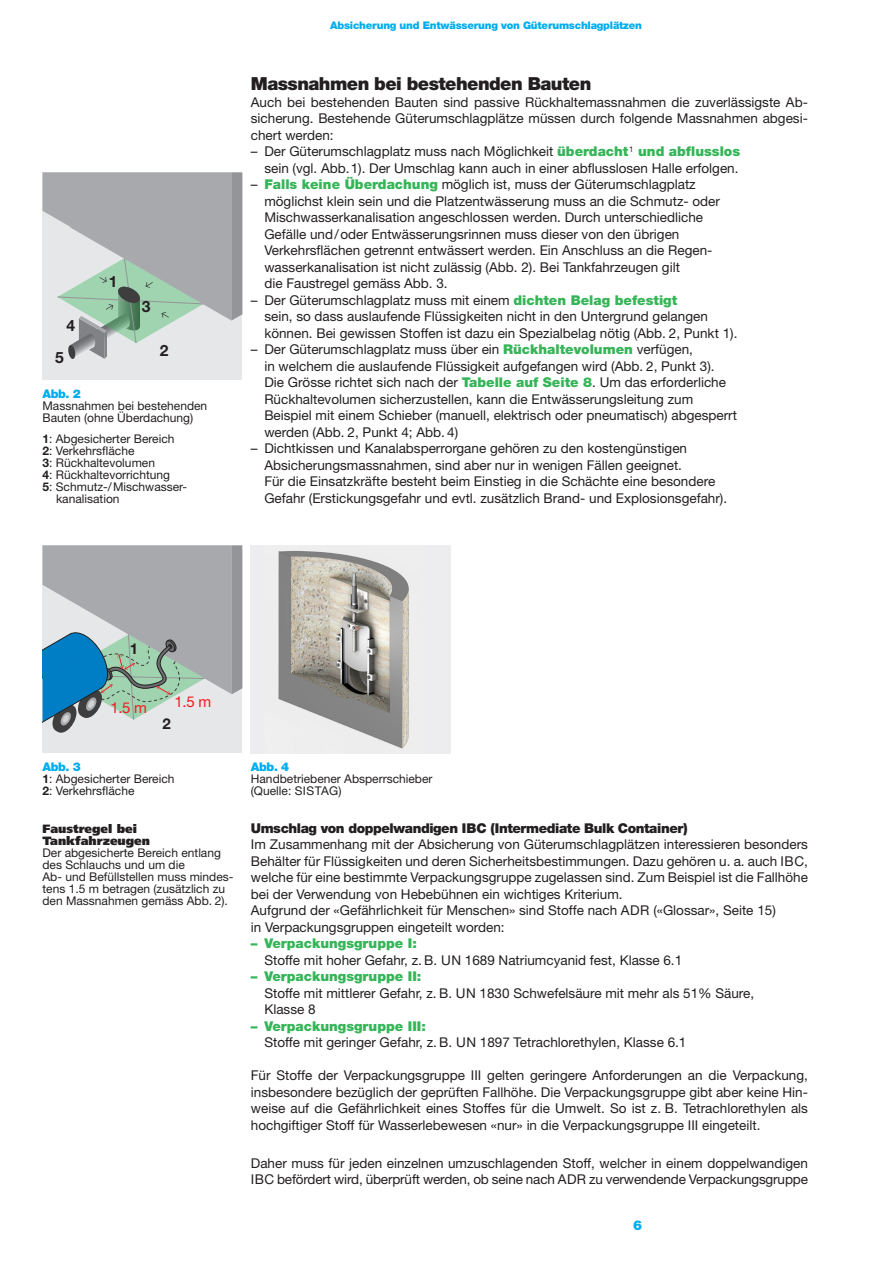
<style>
.page{position:relative;width:893px;height:1263px;background:#fff}
.page>*{position:absolute;margin:0;border:0;box-sizing:border-box;transform-origin:0 0}
.t1{font:900 18px "Helvetica Neue";letter-spacing:-.03em;color:#231f20}
.t2{font:700 15.6px "Helvetica Neue CE";color:#231f20}
.t3{font:15px "Helvetica Neue";color:#ee1d23}
.t4{font:700 15px "Helvetica Neue CE";color:#231f20}
.t5{font:13.5px/16.5px "Helvetica Neue";color:#231f20}
.t6{font:900 13.5px "Helvetica Neue";color:#36b558}
.t7{font:900 13.5px "Helvetica Neue";letter-spacing:-.03em;color:#231f20}
.t8{font:900 13.5px "Helvetica Neue";color:#00aeef}
.t9{font:12px/12px "Helvetica Neue";color:#231f20}
.t10{font:900 12px/12px "Frutiger";color:#231f20}
.t11{font:900 12px "Helvetica Neue";letter-spacing:-.03em;color:#00aeef}
.t12{font:900 10.5px "Helvetica Neue";letter-spacing:-.02em;color:#00aeef}
.s1{font-weight:700}
.s2{font-weight:900;color:#36b558}
.s3{font-weight:900;color:#00aeef}
</style>
<div class="page">
<img style="left:251px;top:545px;width:200px;height:208px">
<div style="left:43px;top:172px;width:199px;height:208px;background:#e6e7e9"></div>
<svg style="left:43px;top:172px;width:199px;height:187px"></svg>
<div style="left:43px;top:545px;width:199px;height:208px;background:#e6e7e9"></div>
<svg style="left:43px;top:545px;width:199px;height:188px"></svg>
<p class="t2" style="left:67px;top:315px;width:10px">4</p>
<p class="t2" style="left:55px;top:348px;width:10px">5</p>
<p class="t2" style="left:109px;top:272px;width:10px">1</p>
<p class="t2" style="left:142px;top:296px;width:10px">3</p>
<p class="t2" style="left:160px;top:341px;width:10px">2</p>
<p class="t11" style="left:43px;top:387px;width:40px">Abb. 2</p>
<p class="t9" style="left:43px;top:400px;width:166px">Massnahmen bei bestehenden<br>Bauten (ohne Überdachung)</p>
<p class="t9" style="left:43px;top:433px;width:134px"><span class="s1">1</span>: Abgesicherter Bereich</p>
<p class="t9" style="left:43px;top:445px;width:94px"><span class="s1">2</span>: Verkehrsfläche</p>
<p class="t9" style="left:43px;top:457px;width:114px"><span class="s1">3</span>: Rückhaltevolumen</p>
<p class="t9" style="left:43px;top:469px;width:129px"><span class="s1">4</span>: Rückhaltevorrichtung</p>
<p class="t9" style="left:43px;top:481px;width:146px"><span class="s1">5</span>: Schmutz-/Mischwasser-</p>
<p class="t9" style="left:56px;top:493px;width:65px">kanalisation</p>
<p class="t12" style="left:330px;top:19px;width:313px">Absicherung und Entwässerung von Güterumschlagplätzen</p>
<h1 class="t1" style="left:251px;top:73px;width:342px">Massnahmen bei bestehenden Bauten</h1>
<p class="t5" style="left:251px;top:94px;width:559px;text-align:justify">Auch bei bestehenden Bauten sind passive Rückhaltemassnahmen die zuverlässigste Ab&shy;sicherung. Bestehende Güterumschlagplätze müssen durch folgende Massnahmen abgesi&shy;chert werden:</p>
<p class="t5" style="left:251px;top:143px;width:491px;text-align:right">– Der Güterumschlagplatz muss nach Möglichkeit <span class="s2">überdacht</span><sup>1</sup> <span class="s2">und abflusslos </span>sein (vgl. Abb. 1). Der Umschlag kann auch in einer abflusslosen Halle erfolgen.</p>
<p class="t5" style="left:264px;top:176px;width:457px;text-indent:-14px">– <span class="s2">Falls keine Überdachung</span> möglich ist, muss der Güterumschlagplatz möglichst klein sein und die Platzentwässerung muss an die Schmutz- oder Mischwasserkanalisation angeschlossen werden. Durch unterschiedliche Gefälle und/oder Entwässerungsrinnen muss dieser von den übrigen Verkehrsflächen getrennt entwässert werden. Ein Anschluss an die Regen&shy;wasserkanalisation ist nicht zulässig (Abb. 2). Bei Tankfahrzeugen gilt<br>die Faustregel gemäss Abb. 3.</p>
<p class="t5" style="left:264px;top:292px;width:474px;text-indent:-14px">– Der Güterumschlagplatz muss mit einem <span class="s2">dichten Belag befestigt<br></span>sein, so dass auslaufende Flüssigkeiten nicht in den Untergrund gelangen können. Bei gewissen Stoffen ist dazu ein Spezialbelag nötig (Abb. 2, Punkt 1).</p>
<p class="t5" style="left:264px;top:341px;width:474px;text-indent:-14px">– Der Güterumschlagplatz muss über ein <span class="s2">Rückhaltevolumen</span> verfügen,<br>in welchem die auslaufende Flüssigkeit aufgefangen wird (Abb. 2, Punkt 3).<br>Die Grösse richtet sich nach der <span class="s2">Tabelle auf Seite 8</span>. Um das erforderliche Rückhaltevolumen sicherzustellen, kann die Entwässerungsleitung zum Beispiel mit einem Schieber (manuell, elektrisch oder pneumatisch) abgesperrt werden (Abb. 2, Punkt 4; Abb. 4)</p>
<p class="t5" style="left:264px;top:440px;width:464px;text-indent:-14px">– Dichtkissen und Kanalabsperrorgane gehören zu den kostengünstigen Absicherungsmassnahmen, sind aber nur in wenigen Fällen geeignet.<br>Für die Einsatzkräfte besteht beim Einstieg in die Schächte eine besondere Gefahr (Erstickungsgefahr und evtl. zusätzlich Brand- und Explosionsgefahr).</p>
<p class="t4" style="left:130px;top:640px;width:10px">1</p>
<p class="t3" style="left:110px;top:699px;width:38px">1.5 m</p>
<p class="t3" style="left:175px;top:692px;width:38px">1.5 m</p>
<p class="t4" style="left:163px;top:714px;width:10px">2</p>
<p class="t9" style="left:43px;top:761px;width:134px"><span class="s3">Abb. 3<br></span><span class="s1">1</span>: Abgesicherter Bereich<br><span class="s1">2</span>: Verkehrsfläche</p>
<p class="t10" style="left:43px;top:823px;width:109px">Faustregel bei<br>Tankfahrzeugen</p>
<p class="t9" style="left:43px;top:846px;width:192px">Der abgesicherte Bereich entlang des Schlauchs und um die<br>Ab- und Befüllstellen muss mindes&shy;tens 1.5 m betragen (zusätzlich zu den Massnahmen gemäss Abb. 2).</p>
<p class="t11" style="left:251px;top:760px;width:40px">Abb. 4</p>
<p class="t9" style="left:251px;top:773px;width:183px">Handbetriebener Absperrschieber (Quelle: SISTAG)</p>
<p class="t7" style="left:251px;top:820px;width:438px">Umschlag von doppelwandigen IBC (Intermediate Bulk Container)</p>
<p class="t5" style="left:251px;top:836px;width:559px">Im Zusammenhang mit der Absicherung von Güterumschlagplätzen interessieren besonders Behälter für Flüssigkeiten und deren Sicherheitsbestimmungen. Dazu gehören u. a. auch IBC, welche für eine bestimmte Verpackungsgruppe zugelassen sind. Zum Beispiel ist die Fallhöhe bei der Verwendung von Hebebühnen ein wichtiges Kriterium.<br>Aufgrund der «Gefährlichkeit für Menschen» sind Stoffe nach ADR («Glossar», Seite 15)<br>in Verpackungsgruppen eingeteilt worden:</p>
<p class="t6" style="left:251px;top:935px;width:168px">– Verpackungsgruppe I:</p>
<p class="t5" style="left:264px;top:952px;width:419px">Stoffe mit hoher Gefahr, z. B. UN 1689 Natriumcyanid fest, Klasse 6.1</p>
<p class="t6" style="left:251px;top:968px;width:172px">– Verpackungsgruppe II:</p>
<p class="t5" style="left:264px;top:985px;width:491px">Stoffe mit mittlerer Gefahr, z. B. UN 1830 Schwefelsäure mit mehr als 51% Säure,<br>Klasse 8</p>
<p class="t6" style="left:251px;top:1018px;width:177px">– Verpackungsgruppe III:</p>
<p class="t5" style="left:264px;top:1034px;width:424px">Stoffe mit geringer Gefahr, z. B. UN 1897 Tetrachlorethylen, Klasse 6.1</p>
<p class="t5" style="left:251px;top:1067px;width:559px;text-align:justify">Für Stoffe der Verpackungsgruppe III gelten geringere Anforderungen an die Verpackung, insbesondere bezüglich der geprüften Fallhöhe. Die Verpackungsgruppe gibt aber keine Hin&shy;weise auf die Gefährlichkeit eines Stoffes für die Umwelt. So ist z. B. Tetrachlorethylen als hochgiftiger Stoff für Wasserlebewesen «nur» in die Verpackungsgruppe III eingeteilt.</p>
<p class="t5" style="left:251px;top:1155px;width:559px">Daher muss für jeden einzelnen umzuschlagenden Stoff, welcher in einem doppelwandigen<br>IBC befördert wird, überprüft werden, ob seine nach ADR zu verwendende Verpackungsgruppe</p>
<p class="t8" style="left:633px;top:1217px;width:11px">6</p>
</div>
